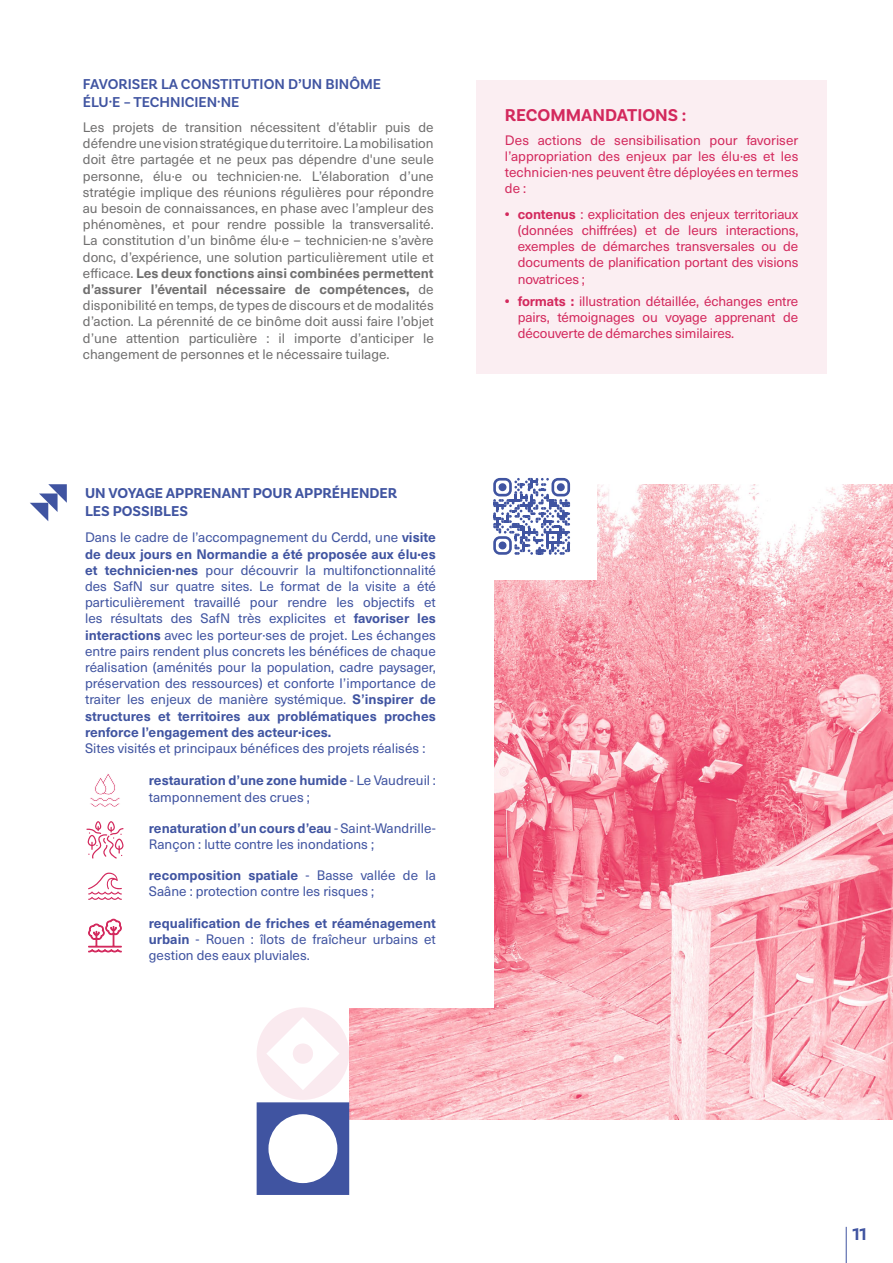
<style>
.page{position:relative;width:893px;height:1263px;background:#fff}
.page>*{position:absolute;margin:0;border:0;box-sizing:border-box;transform-origin:0 0}
.t1{font:700 18px "Basic Sans";color:#d3295d}
.t2{font:700 18px "Basic Sans";color:#4054a1}
.t3{font:600 15px/18px "Basic Sans";color:#4054a1}
.t4{font:700 15px/18px "Basic Sans";color:#4054a1}
.t5{font:13.5px/16.2px "Neue Haas Unica W1 G";color:#4054a1}
.t6{font:13.5px/16.2px "Neue Haas Unica W1 G";color:#706f6f;text-align:justify}
.t7{font:13.5px/16.2px "Neue Haas Unica W1 G";letter-spacing:-.01em;color:#d3295d;text-align:justify}
.s1{font-weight:700}
</style>
<div class="page">
<hr style="left:846px;top:1227px;width:1px;height:36px;background:#4054a1">
<img style="left:349px;top:484px;width:544px;height:636px">
<div style="left:1px;top:445px;width:492px;height:563px;background:#fff"></div>
<div style="left:492px;top:478px;width:105px;height:102px;background:#fff"></div>
<div style="left:476px;top:80px;width:351px;height:293px;background:#fbeef2"></div>
<svg style="left:30px;top:484px;width:37px;height:37px"></svg>
<svg style="left:88px;top:919px;width:34px;height:33px"></svg>
<svg style="left:90px;top:774px;width:30px;height:33px"></svg>
<svg style="left:493px;top:478px;width:77px;height:77px"></svg>
<div style="left:499px;top:541px;width:7px;height:8px;background:#4054a1;border-radius:50%"></div>
<svg style="left:257px;top:1007px;width:92px;height:188px"></svg>
<svg style="left:88px;top:872px;width:34px;height:28px"></svg>
<svg style="left:86px;top:821px;width:37px;height:37px"></svg>
<p class="t3" style="left:83px;top:75px;width:300px">FAVORISER LA CONSTITUTION D’UN BINÔME<br>ÉLU·E – TECHNICIEN·NE</p>
<p class="t6" style="left:83px;top:118px;width:352px">Les projets de transition nécessitent d’établir puis de défendre une vision stratégique du territoire. La mobilisation doit être partagée et ne peux pas dépendre d'une seule personne, élu·e ou technicien·ne. L’élaboration d’une stratégie implique des réunions régulières pour répondre au besoin de connaissances, en phase avec l’ampleur des phénomènes, et pour rendre possible la transversalité.<br>La constitution d’un binôme élu·e – technicien·ne s’avère donc, d’expérience, une solution particulièrement utile et efficace. <span class="s1">Les deux fonctions ainsi combinées permettent d’assurer l’éventail nécessaire de compétences,</span> de disponibilité en temps, de types de discours et de modalités d’action. La pérennité de ce binôme doit aussi faire l’objet d’une attention particulière : il importe d’anticiper le changement de personnes et le nécessaire tuilage.</p>
<p class="t4" style="left:85px;top:484px;width:314px">UN VOYAGE APPRENANT POUR APPRÉHENDER<br>LES POSSIBLES</p>
<p class="t5" style="left:85px;top:529px;width:352px;text-align:justify">Dans le cadre de l’accompagnement du Cerdd, une <span class="s1">visite de deux jours en Normandie a été proposée aux élu·es et technicien·nes</span> pour découvrir la multifonctionnalité des SafN sur quatre sites. Le format de la visite a été particulièrement travaillé pour rendre les objectifs et les résultats des SafN très explicites et <span class="s1">favoriser les interactions</span> avec les porteur·ses de projet. Les échanges entre pairs rendent plus concrets les bénéfices de chaque réalisation (aménités pour la population, cadre paysager, préservation des ressources) et conforte l’importance de traiter les enjeux de manière systémique. <span class="s1">S’inspirer de structures et territoires aux problématiques proches renforce l’engagement des acteur·ices.</span></p>
<p class="t5" style="left:85px;top:739px;width:342px">Sites visités et principaux bénéfices des projets réalisés :</p>
<p class="t5" style="left:149px;top:772px;width:289px"><span class="s1">restauration d’une zone humide</span> - Le Vaudreuil : tamponnement des crues ;</p>
<p class="t5" style="left:149px;top:819px;width:289px"><span class="s1">renaturation d’un cours d’eau</span> - Saint-Wandrille-<br>Rançon : lutte contre les inondations ;</p>
<p class="t5" style="left:149px;top:867px;width:289px"><span class="s1">recomposition spatiale</span> - Basse vallée de la<br>Saâne : protection contre les risques ;</p>
<p class="t5" style="left:149px;top:914px;width:289px;text-align:justify"><span class="s1">requalification de friches et réaménagement urbain</span> - Rouen : îlots de fraîcheur urbains et gestion des eaux pluviales.</p>
<h1 class="t1" style="left:505px;top:104px;width:183px">RECOMMANDATIONS :</h1>
<p class="t7" style="left:505px;top:131px;width:295px">Des actions de sensibilisation pour favoriser l’appropriation des enjeux par les élu·es et les technicien·nes peuvent être déployées en termes de :</p>
<p class="t7" style="left:518px;top:205px;width:282px;text-indent:-13px"><span class="s1">• contenus</span> : explicitation des enjeux territoriaux (données chiffrées) et de leurs interactions, exemples de démarches transversales ou de documents de planification portant des visions novatrices ;</p>
<p class="t7" style="left:518px;top:292px;width:282px;text-indent:-13px"><span class="s1">• formats :</span> illustration détaillée, échanges entre pairs, témoignages ou voyage apprenant de découverte de démarches similaires.</p>
<h1 class="t2" style="left:852px;top:1223px;width:16px">11</h1>
</div>
